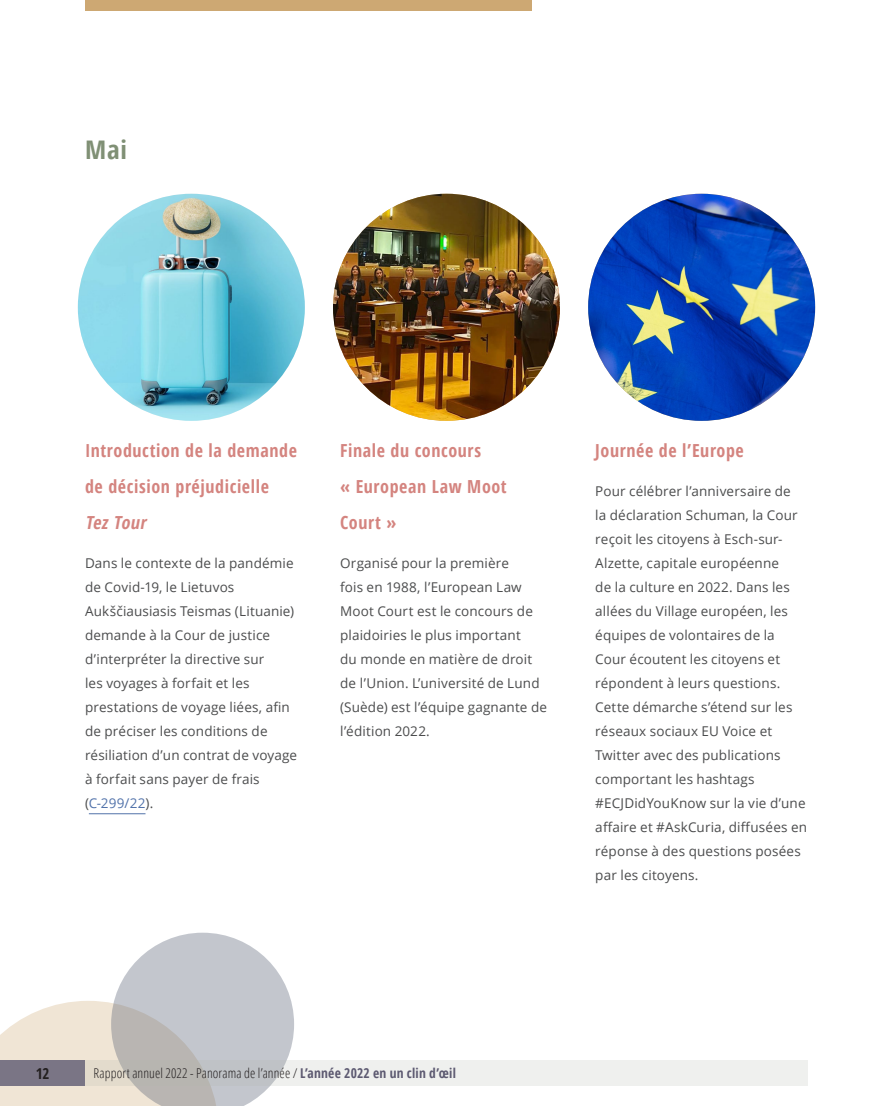
<style>
.page{position:relative;width:893px;height:1106px;background:#fff}
.page>*{position:absolute;margin:0;border:0;box-sizing:border-box;transform-origin:0 0}
.TITLE_Month{font:700 25.65px "Open Sans Condensed";color:#809075;scale:1.05 1}
.TITLE_Une_annee_en_i{font:700 18px/36px "Open Sans Condensed";letter-spacing:.035em;color:#d4847f}
.t1{font:700 15px "Open Sans Condensed";color:#231f20}
.Text_Une_annee_en_im{font:13.5px/24px "Open Sans";letter-spacing:.01em;color:#4b4c4d}
.t2{font:300 condensed 13.5px "Open Sans";letter-spacing:.01em;color:#231f20}
.s1{font-style:italic}
.s2{color:#5273aa}
.s3{font-family:"Open Sans Condensed";font-weight:700;font-stretch:normal;color:#5d5a71}
</style>
<div class="page">
<div style="left:85px;top:0;width:446px;height:11px;background:#cda873"></div>
<img style="left:588px;top:194px;width:227px;height:227px;border-radius:113px">
<img style="left:78px;top:194px;width:227px;height:227px;border-radius:113px">
<img style="left:333px;top:194px;width:227px;height:227px;border-radius:113px">
<hr style="left:89px;top:813px;width:56px;height:1px;background:#5273aa">
<svg style="left:0;top:932px;width:294px;height:174px"></svg>
<svg style="left:85px;top:1060px;width:723px;height:26px;fill:#eff0ee"></svg>
<div style="left:0;top:1060px;width:85px;height:26px;background:#7a7585"></div>
<p class="TITLE_Month" style="left:85px;top:132px;width:41px">Mai</p>
<p class="TITLE_Une_annee_en_i" style="left:85px;top:431px;width:214px">Introduction de la demande de décision préjudicielle<br><span class="s1">Tez Tour</span></p>
<p class="Text_Une_annee_en_im" style="left:85px;top:550px;width:214px">Dans le contexte de la pandémie de Covid-19, le Lietuvos<br>Aukščiausiasis Teismas (Lituanie) demande à la Cour de justice d’interpréter la directive sur<br>les voyages à forfait et les prestations de voyage liées, afin de préciser les conditions de résiliation d’un contrat de voyage à forfait sans payer de frais (<span class="s2">C-299/22</span>).</p>
<p class="TITLE_Une_annee_en_i" style="left:340px;top:431px;width:168px">Finale du concours<br>« European Law Moot<br>Court »</p>
<p class="Text_Une_annee_en_im" style="left:340px;top:550px;width:208px">Organisé pour la première<br>fois en 1988, l’European Law<br>Moot Court est le concours de plaidoiries le plus important<br>du monde en matière de droit de l’Union. L’université de Lund (Suède) est l’équipe gagnante de l’édition 2022.</p>
<p class="TITLE_Une_annee_en_i" style="left:595px;top:431px;width:150px">Journée de l’Europe</p>
<p class="Text_Une_annee_en_im" style="left:595px;top:478px;width:213px">Pour célébrer l’anniversaire de<br>la déclaration Schuman, la Cour reçoit les citoyens à Esch-sur-<br>Alzette, capitale européenne<br>de la culture en 2022. Dans les allées du Village européen, les équipes de volontaires de la<br>Cour écoutent les citoyens et répondent à leurs questions.<br>Cette démarche s’étend sur les réseaux sociaux EU Voice et<br>Twitter avec des publications comportant les hashtags #ECJDidYouKnow sur la vie d’une affaire et #AskCuria, diffusées en réponse à des questions posées par les citoyens.</p>
<p class="t1" style="left:36px;top:1063px;width:15px">12</p>
<p class="t2" style="left:94px;top:1064px;width:364px">Rapport annuel 2022 - Panorama de l’année / <span class="s3">L’année 2022 en un clin d’œil</span></p>
</div>
